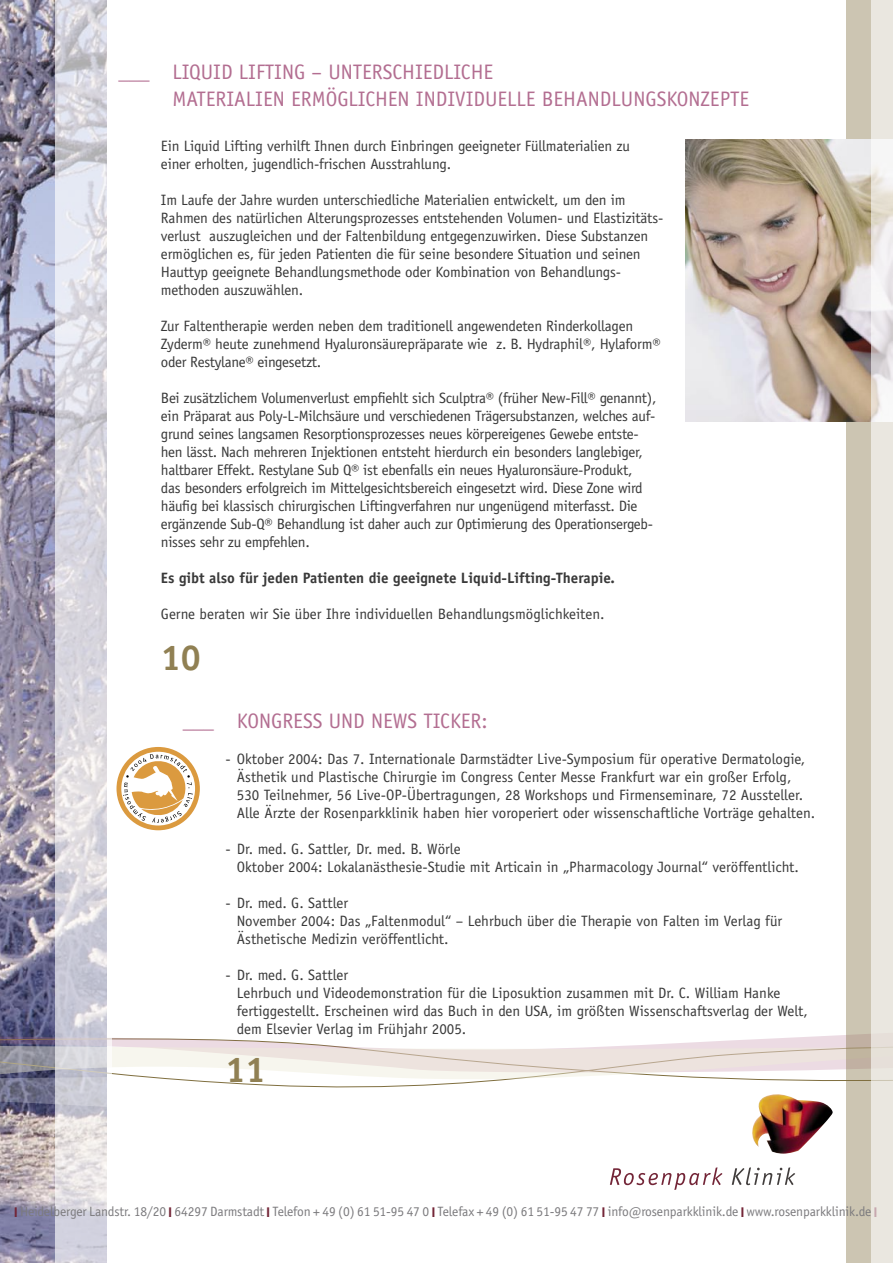
<style>
.page{position:relative;width:893px;height:1263px;background:#fff}
.page>*{position:absolute;margin:0;border:0;box-sizing:border-box;transform-origin:0 0}
._10_rein{font:700 36px "Officina Sans";color:#908053}
.t1{font:21px "Officina Sans";color:#b36e91}
._10_rein-2{font:15px/18px "Officina Sans";letter-spacing:-.01em;color:#393939}
._10_rein-3{font:700 15px "Officina Sans";color:#393939}
.t2{font:13.5px "Officina Sans";letter-spacing:-.01em;color:#7c7b7e}
.s1{font-family:"Helvetica Neue";font-weight:700;color:#732537}
</style>
<div class="page">
<img style="left:1px;top:0;width:54px;height:1263px">
<svg style="left:0;top:1113px;width:55px;height:15px"></svg>
<svg style="left:0;top:1105px;width:55px;height:8px"></svg>
<svg style="left:0;top:989px;width:846px;height:116px"></svg>
<div style="left:846px;top:0;width:26px;height:1263px;background:#ccc5b2"></div>
<div style="left:117px;top:747px;width:83px;height:83px;background:#db9a3f;border-radius:50%"></div>
<div style="left:121px;top:752px;width:74px;height:73px;background:#fff;border-radius:50%"></div>
<svg style="left:123px;top:754px;width:70px;height:69px"></svg>
<svg style="left:55px;top:0;width:57px;height:1263px;background:#dcdbe2"></svg>
<img style="left:752px;top:1094px;width:81px;height:60px">
<svg style="left:610px;top:1167px;width:112px;height:23px"></svg>
<svg style="left:732px;top:1167px;width:63px;height:18px"></svg>
<img style="left:686px;top:140px;width:186px;height:282px">
<svg style="left:872px;top:0;width:21px;height:1263px;background:#eae7e1"></svg>
<p class="t1" style="left:118px;top:59px;width:376px">___ LIQUID LIFTING – UNTERSCHIEDLICHE</p>
<p class="t1" style="left:172px;top:86px;width:578px">MATERIALIEN ERMÖGLICHEN INDIVIDUELLE BEHANDLUNGSKONZEPTE</p>
<p class="_10_rein-2" style="left:161px;top:137px;width:470px">Ein Liquid Lifting verhilft Ihnen durch Einbringen geeigneter Füllmaterialien zu</p>
<p class="_10_rein-2" style="left:161px;top:155px;width:292px">einer erholten, jugendlich-frischen Ausstrahlung.</p>
<p class="_10_rein-2" style="left:161px;top:191px;width:466px">Im Laufe der Jahre wurden unterschiedliche Materialien entwickelt, um den im</p>
<p class="_10_rein-2" style="left:161px;top:209px;width:504px">Rahmen des natürlichen Alterungsprozesses entstehenden Volumen- und Elastizitäts&shy;verlust auszugleichen und der Faltenbildung entgegenzuwirken. Diese Substanzen ermöglichen es, für jeden Patienten die für seine besondere Situation und seinen Hauttyp geeignete Behandlungsmethode oder Kombination von Behandlungs-</p>
<p class="_10_rein-2" style="left:161px;top:281px;width:144px">methoden auszuwählen.</p>
<p class="_10_rein-2" style="left:161px;top:317px;width:501px">Zur Faltentherapie werden neben dem traditionell angewendeten Rinderkollagen<br>Zyderm® heute zunehmend Hyaluronsäurepräparate wie z. B. Hydraphil®, Hylaform® oder Restylane® eingesetzt.</p>
<p class="_10_rein-2" style="left:161px;top:389px;width:497px">Bei zusätzlichem Volumenverlust empfiehlt sich Sculptra® (früher New-Fill® genannt), ein Präparat aus Poly-L-Milchsäure und verschiedenen Trägersubstanzen, welches auf&shy;grund seines langsamen Resorptionsprozesses neues körpereigenes Gewebe entste&shy;hen lässt. Nach mehreren Injektionen entsteht hierdurch ein besonders langlebiger, haltbarer Effekt. Restylane Sub Q® ist ebenfalls ein neues Hyaluronsäure-Produkt,<br>das besonders erfolgreich im Mittelgesichtsbereich eingesetzt wird. Diese Zone wird häufig bei klassisch chirurgischen Liftingverfahren nur ungenügend miterfasst. Die ergänzende Sub-Q® Behandlung ist daher auch zur Optimierung des Operationsergeb&shy;nisses sehr zu empfehlen.</p>
<p class="_10_rein-3" style="left:161px;top:568px;width:455px">Es gibt also für jeden Patienten die geeignete Liquid-Lifting-Therapie.</p>
<p class="_10_rein-2" style="left:161px;top:605px;width:445px">Gerne beraten wir Sie über Ihre individuellen Behandlungsmöglichkeiten.</p>
<p class="_10_rein" style="left:161px;top:635px;width:42px">10</p>
<p class="t1" style="left:183px;top:709px;width:306px">___ KONGRESS UND NEWS TICKER:</p>
<p class="_10_rein-2" style="left:225px;top:750px;width:581px">- Oktober 2004: Das 7. Internationale Darmstädter Live-Symposium für operative Dermatologie,</p>
<p class="_10_rein-2" style="left:237px;top:768px;width:556px">Ästhetik und Plastische Chirurgie im Congress Center Messe Frankfurt war ein großer Erfolg,</p>
<p class="_10_rein-2" style="left:237px;top:786px;width:568px">530 Teilnehmer, 56 Live-OP-Übertragungen, 28 Workshops und Firmenseminare, 72 Aussteller.</p>
<p class="_10_rein-2" style="left:237px;top:804px;width:580px">Alle Ärzte der Rosenparkklinik haben hier voroperiert oder wissenschaftliche Vorträge gehalten.</p>
<p class="_10_rein-2" style="left:225px;top:840px;width:237px">- Dr. med. G. Sattler, Dr. med. B. Wörle</p>
<p class="_10_rein-2" style="left:237px;top:858px;width:564px">Oktober 2004: Lokalanästhesie-Studie mit Articain in „Pharmacology Journal“ veröffentlicht.</p>
<p class="_10_rein-2" style="left:225px;top:894px;width:124px">- Dr. med. G. Sattler</p>
<p class="_10_rein-2" style="left:237px;top:912px;width:547px">November 2004: Das „Faltenmodul“ – Lehrbuch über die Therapie von Falten im Verlag für</p>
<p class="_10_rein-2" style="left:237px;top:930px;width:213px">Ästhetische Medizin veröffentlicht.</p>
<p class="_10_rein-2" style="left:225px;top:966px;width:124px">- Dr. med. G. Sattler</p>
<p class="_10_rein-2" style="left:237px;top:984px;width:545px">Lehrbuch und Videodemonstration für die Liposuktion zusammen mit Dr. C. William Hanke</p>
<p class="_10_rein-2" style="left:237px;top:1002px;width:573px">fertiggestellt. Erscheinen wird das Buch in den USA, im größten Wissenschaftsverlag der Welt,</p>
<p class="_10_rein-2" style="left:237px;top:1020px;width:231px">dem Elsevier Verlag im Frühjahr 2005.</p>
<p class="_10_rein" style="left:225px;top:1048px;width:42px">11</p>
<p class="t2" style="left:14px;top:1203px;width:865px"><span class="s1">l</span> Heidelberger Landstr. 18/20 <span class="s1">l</span> 64297 Darmstadt <span class="s1">l</span> Telefon + 49 (0) 61 51-95 47 0 <span class="s1">l</span> Telefax + 49 (0) 61 51-95 47 77 <span class="s1">l</span> info@rosenparkklinik.de <span class="s1">l</span> www.rosenparkklinik.de <span class="s1">l</span></p>
</div>
